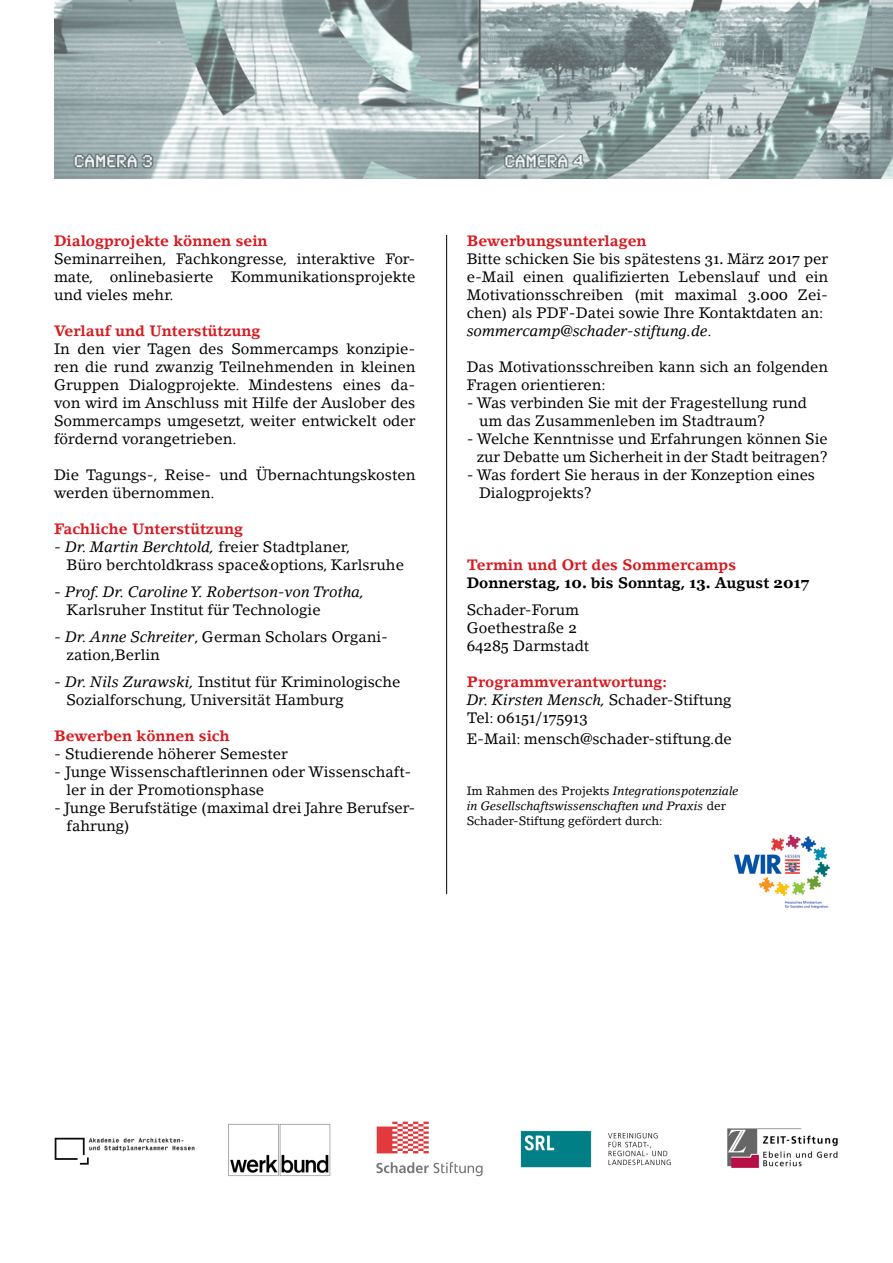
<style>
.page{position:relative;width:893px;height:1263px;background:#fff}
.page>*{position:absolute;margin:0;border:0;box-sizing:border-box;transform-origin:0 0}
.t1{font:15px/18px "Lino Letter Std";color:#000}
.t2{font:700 15px/18px "Lino Letter Std";color:#d71920}
.t3{font:italic 15px/18px "Lino Letter Std";color:#000}
.t4{font:700 15px/18px "Lino Letter Std";color:#000}
.t5{font:15px "Georgia";color:#000}
.t6{font:italic 12px/15px "Lino Letter Std";color:#000}
.s1{font-style:italic}
.s2{font-style:normal}
.s3{font-weight:700;color:#d71920}
.s4{font-family:"Georgia"}
.s5{color:#d71920}
.s6{font-weight:400;font-style:italic;color:#000}
.s7{font-weight:400;color:#000}
.s8{font-family:"Lino Letter Std"}
</style>
<div class="page">
<hr style="left:446px;top:235px;width:1px;height:659px;background:#000">
<img style="left:54px;top:0;width:839px;height:178px">
<img style="left:54px;top:1137px;width:141px;height:28px">
<img style="left:228px;top:1123px;width:103px;height:53px">
<img style="left:521px;top:1131px;width:150px;height:36px">
<svg style="left:377px;top:1121px;width:52px;height:32px"></svg>
<svg style="left:376px;top:1162px;width:107px;height:14px"></svg>
<img style="left:734px;top:834px;width:96px;height:75px">
<img style="left:727px;top:1128px;width:111px;height:40px">
<p class="t2" style="left:54px;top:231px;width:215px">Dialogprojekte können sein</p>
<p class="t1" style="left:54px;top:249px;width:363px;text-align:justify">Seminarreihen, Fachkongresse, interaktive For&shy;mate, onlinebasierte Kommunikationsprojekte und vieles mehr.</p>
<p class="t2" style="left:54px;top:321px;width:208px">Verlauf und Unterstützung</p>
<p class="t1" style="left:54px;top:339px;width:363px;text-align:justify">In den vier Tagen des Sommercamps konzipie&shy;ren die rund zwanzig Teilnehmenden in kleinen Gruppen Dialogprojekte. Mindestens eines da&shy;von wird im Anschluss mit Hilfe der Auslober des Sommercamps umgesetzt, weiter entwickelt oder fördernd vorangetrieben.</p>
<p class="t1" style="left:54px;top:465px;width:363px">Die Tagungs-, Reise- und Übernachtungskosten werden übernommen.</p>
<p class="t2" style="left:54px;top:519px;width:190px">Fachliche Unterstützung</p>
<p class="t1" style="left:67px;top:537px;width:339px;text-indent:-13px">- <span class="s1">Dr. Martin Berchtold,</span> freier Stadtplaner,<br>Büro berchtoldkrass space&amp;options, Karlsruhe</p>
<p class="t3" style="left:67px;top:582px;width:299px;text-indent:-13px"><span class="s2">-</span> Prof. Dr. Caroline Y. Robertson-von Trotha,<br><span class="s2">Karlsruher Institut für Technologie</span></p>
<p class="t1" style="left:67px;top:627px;width:323px;text-indent:-13px">- <span class="s1">Dr. Anne Schreiter</span>, German Scholars Organi&shy;zation,Berlin</p>
<p class="t1" style="left:67px;top:672px;width:336px;text-indent:-13px">- <span class="s1">Dr. Nils Zurawski,</span> Institut für Kriminologische<br>Sozialforschung, Universität Hamburg</p>
<p class="t2" style="left:54px;top:726px;width:177px">Bewerben können sich</p>
<p class="t1" style="left:54px;top:744px;width:235px">- Studierende höherer Semester</p>
<p class="t1" style="left:67px;top:762px;width:347px;text-indent:-13px">- Junge Wissenschaftlerinnen oder Wissenschaft&shy;ler in der Promotionsphase</p>
<p class="t1" style="left:67px;top:798px;width:350px;text-indent:-13px">- Junge Berufstätige (maximal drei Jahre Berufser&shy;fahrung)</p>
<p class="t1" style="left:467px;top:231px;width:363px"><span class="s3">Bewerbungsunterlagen<br></span>Bitte schicken Sie bis spätestens <span class="s4">31.</span> März <span class="s4">2017</span> per e-Mail einen qualifizierten Lebenslauf und ein Motivationsschreiben (mit maximal <span class="s4">3.000</span> Zei&shy;chen) als PDF-Datei sowie Ihre Kontaktdaten an: <span class="s1">sommercamp@schader-stiftung.de</span>.</p>
<p class="t1" style="left:467px;top:357px;width:363px">Das Motivationsschreiben kann sich an folgenden<br>Fragen orientieren:</p>
<p class="t1" style="left:479px;top:393px;width:329px;text-indent:-12px">- Was verbinden Sie mit der Fragestellung rund um das Zusammenleben im Stadtraum?</p>
<p class="t1" style="left:467px;top:429px;width:363px;text-align:right">- Welche Kenntnisse und Erfahrungen können Sie zur Debatte um Sicherheit in der Stadt beitragen?</p>
<p class="t1" style="left:479px;top:465px;width:337px;text-indent:-12px">- Was fordert Sie heraus in der Konzeption eines<br>Dialogprojekts?</p>
<p class="t4" style="left:467px;top:555px;width:344px"><span class="s5">Termin und Ort des Sommercamps<br></span>Donnerstag, <span class="s4">10.</span> bis Sonntag, <span class="s4">13.</span> August <span class="s4">2017</span></p>
<p class="t1" style="left:467px;top:600px;width:124px">Schader-Forum<br>Goethestraße <span class="s4">2<br>64285</span> Darmstadt</p>
<p class="t2" style="left:467px;top:672px;width:266px">Programmverantwortung:<br><span class="s6">Dr. Kirsten Mensch,</span> <span class="s7">Schader-Stiftung</span></p>
<p class="t5" style="left:467px;top:708px;width:122px"><span class="s8">Tel:</span> 06151/175913</p>
<p class="t1" style="left:467px;top:730px;width:267px">E-Mail: mensch@schader-stiftung.de</p>
<p class="t6" style="left:467px;top:783px;width:273px"><span class="s2">Im Rahmen des Projekts</span> Integrationspotenziale in Gesellschaftswissenschaften und Praxis <span class="s2">der<br>Schader-Stiftung gefördert durch:</span></p>
</div>
